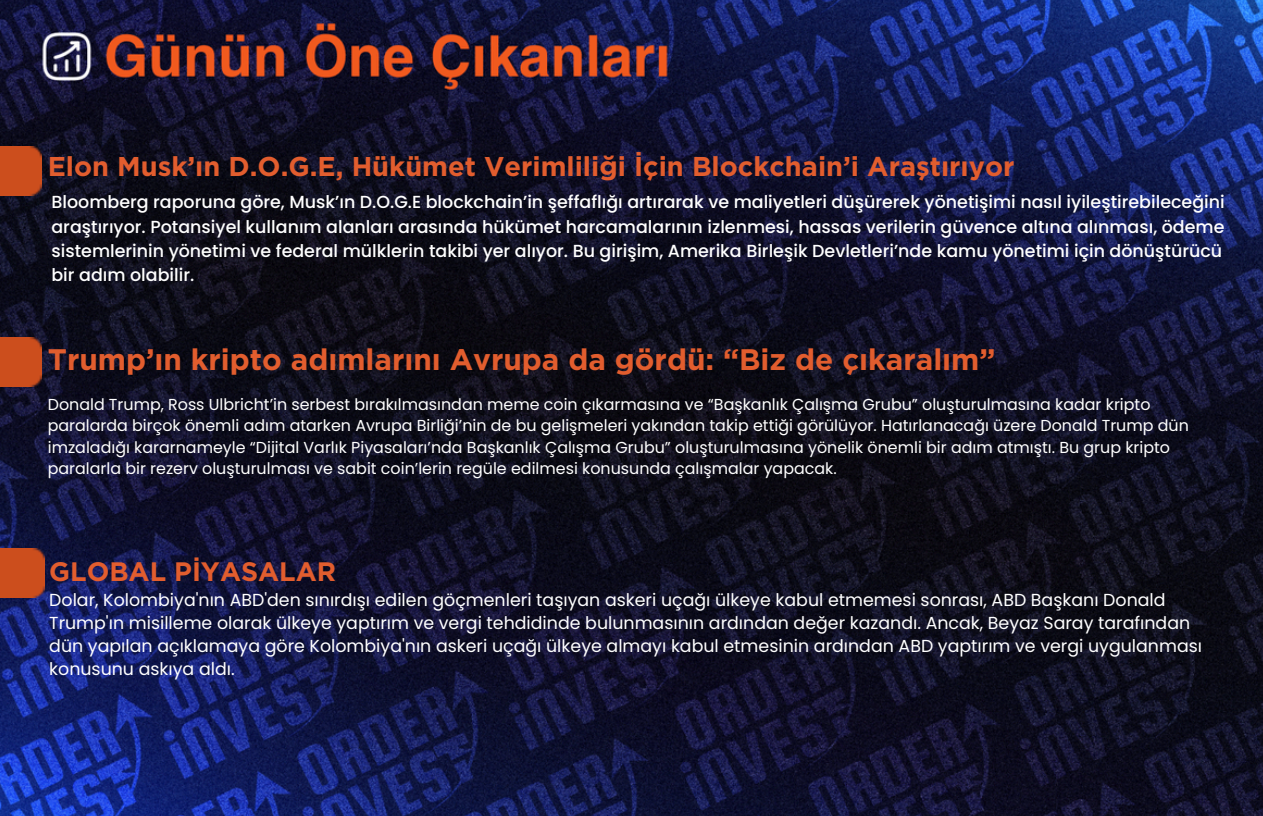
<style>
.page{position:relative;width:1263px;height:816px;background:#fff}
.page>*{position:absolute;margin:0;border:0;box-sizing:border-box;transform-origin:0 0}
.t1{font:700 29.6px "Gotham";color:#e25d2e}
.t2{font:700 27.2px "Gotham";color:#e25d2e}
.t3{font:700 26.6px "Gotham";color:#e25d2e}
.t4{font:500 17.4px/24.4px "Poppins";color:#fff}
.t5{font:17.4px/23.2px "Poppins";color:#fff}
.t6{font:15.8px/21.4px "Poppins";color:#fff}
</style>
<div class="page">
<img style="left:0;top:0;width:1263px;height:816px">
<div style="left:0;top:146px;width:41px;height:50px;background:#cc4e1d"></div>
<div style="left:0;top:337px;width:41px;height:50px;background:#cc4e1d"></div>
<div style="left:0;top:548px;width:44px;height:50px;background:#cc4e1d"></div>
<h1 class="t2" style="left:48px;top:150px;width:968px">Elon Musk’ın D.O.G.E, Hükümet Verimliliği İçin Blockchain’i Araştırıyor</h1>
<p class="t4" style="left:51px;top:190px;width:1175px">Bloomberg raporuna göre, Musk’ın D.O.G.E blockchain’in şeffaflığı artırarak ve maliyetleri düşürerek yönetişimi nasıl iyileştirebileceğini araştırıyor. Potansiyel kullanım alanları arasında hükümet harcamalarının izlenmesi, hassas verilerin güvence altına alınması, ödeme sistemlerinin yönetimi ve federal mülklerin takibi yer alıyor. Bu girişim, Amerika Birleşik Devletleri’nde kamu yönetimi için dönüştürücü bir adım olabilir.</p>
<h3 class="t1" style="left:48px;top:342px;width:949px">Trump’ın kripto adımlarını Avrupa da gördü: “Biz de çıkaralım”</h3>
<p class="t6" style="left:48px;top:393px;width:1143px">Donald Trump, Ross Ulbricht’in serbest bırakılmasından meme coin çıkarmasına ve “Başkanlık Çalışma Grubu” oluşturulmasına kadar kripto paralarda birçok önemli adım atarken Avrupa Birliği’nin de bu gelişmeleri yakından takip ettiği görülüyor. Hatırlanacağı üzere Donald Trump dün imzaladığı kararnameyle “Dijital Varlık Piyasaları’nda Başkanlık Çalışma Grubu” oluşturulmasına yönelik önemli bir adım atmıştı. Bu grup kripto paralarla bir rezerv oluşturulması ve sabit coin’lerin regüle edilmesi konusunda çalışmalar yapacak.</p>
<h1 class="t3" style="left:49px;top:555px;width:288px">GLOBAL PİYASALAR</h1>
<p class="t5" style="left:49px;top:588px;width:1154px">Dolar, Kolombiya'nın ABD'den sınırdışı edilen göçmenleri taşıyan askeri uçağı ülkeye kabul etmemesi sonrası, ABD Başkanı Donald Trump'ın misilleme olarak ülkeye yaptırım ve vergi tehdidinde bulunmasının ardından değer kazandı. Ancak, Beyaz Saray tarafından dün yapılan açıklamaya göre Kolombiya'nın askeri uçağı ülkeye almayı kabul etmesinin ardından ABD yaptırım ve vergi uygulanması konusunu askıya aldı.</p>
</div>
